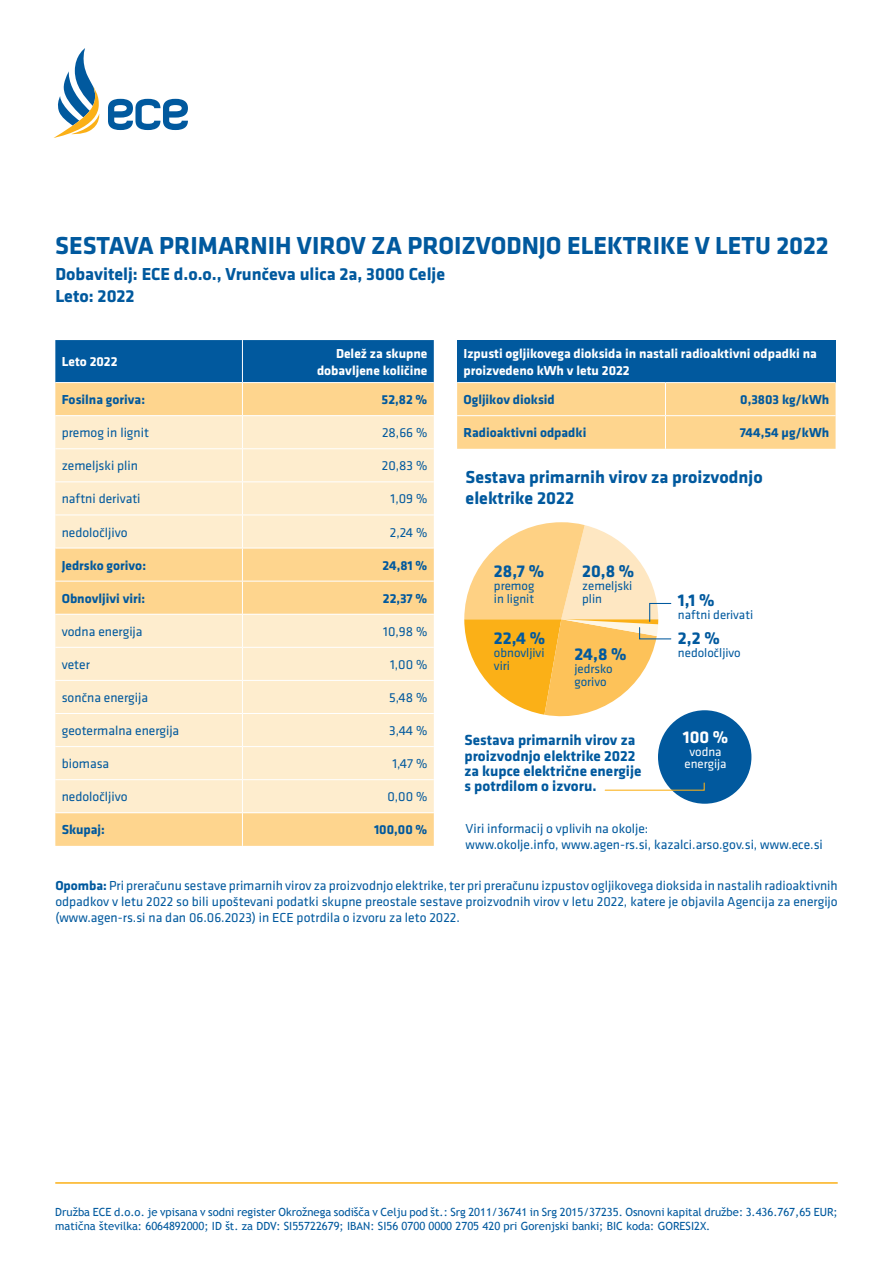
<style>
.page{position:relative;width:893px;height:1263px;background:#fff}
.page>*{position:absolute;margin:0;border:0;box-sizing:border-box;transform-origin:0 0}
.t1{font:700 25.5px "Klavika";color:#01599e}
.t2{font:700 18px/20.1px "Klavika";color:#01599e}
.t3{font:700 17.7px "Klavika";color:#01599e}
.t4{font:700 17.7px "Klavika";color:#fff}
.t5{font:700 15.15px/15.1px "Klavika";color:#01599e}
.t6{font:13.5px/16.2px "Klavika";color:#01599e}
.t7{font:700 13.5px "Klavika";color:#01599e}
.t8{font:700 13.5px/16.2px "Klavika";color:#fff}
.t9{font:12.9px/12.9px "Klavika";color:#01599e}
.t10{font:12.9px "Klavika";color:#fff}
.t11{font:11.25px/14.2px "Trebuchet MS";color:#01599e}
.s1{font-weight:700}
</style>
<div class="page">
<svg style="left:54px;top:48px;width:46px;height:90px"></svg>
<svg style="left:108px;top:99px;width:80px;height:31px"></svg>
<hr style="left:55px;top:1182px;width:783px;height:2px;background:#fbb017">
<div style="left:457px;top:340px;width:379px;height:43px;background:#01599e"></div>
<div style="left:457px;top:383px;width:379px;height:66px;background:#fed58e"></div>
<hr style="left:457px;top:382px;width:208px;height:1px;background:#fff">
<hr style="left:665px;top:382px;width:171px;height:1px;background:#fff">
<hr style="left:665px;top:383px;width:1px;height:32px;background:#fff">
<hr style="left:457px;top:415px;width:208px;height:1px;background:#fff">
<hr style="left:665px;top:415px;width:171px;height:1px;background:#fff">
<hr style="left:665px;top:416px;width:1px;height:33px;background:#fff">
<div style="left:55px;top:340px;width:379px;height:42px;background:#01599e"></div>
<div style="left:55px;top:383px;width:379px;height:463px;background:#fed58e"></div>
<svg style="left:55px;top:416px;width:379px;height:396px;background:#fee9c4"></svg>
<hr style="left:242px;top:340px;width:1px;height:42px;background:#fff">
<hr style="left:242px;top:383px;width:1px;height:32px;background:#fff">
<hr style="left:55px;top:415px;width:187px;height:1px;background:#fff">
<hr style="left:242px;top:415px;width:192px;height:1px;background:#fff">
<hr style="left:242px;top:416px;width:1px;height:32px;background:#fff">
<hr style="left:55px;top:448px;width:187px;height:1px;background:#fff">
<hr style="left:242px;top:448px;width:192px;height:1px;background:#fff">
<hr style="left:242px;top:449px;width:1px;height:32px;background:#fff">
<hr style="left:55px;top:481px;width:187px;height:1px;background:#fff">
<hr style="left:242px;top:481px;width:192px;height:1px;background:#fff">
<hr style="left:242px;top:482px;width:1px;height:33px;background:#fff">
<hr style="left:55px;top:515px;width:187px;height:1px;background:#fff">
<hr style="left:242px;top:515px;width:192px;height:1px;background:#fff">
<hr style="left:242px;top:515px;width:1px;height:33px;background:#fff">
<hr style="left:55px;top:548px;width:187px;height:1px;background:#fff">
<hr style="left:242px;top:548px;width:192px;height:1px;background:#fff">
<hr style="left:242px;top:548px;width:1px;height:33px;background:#fff">
<hr style="left:55px;top:581px;width:187px;height:1px;background:#fff">
<hr style="left:242px;top:581px;width:192px;height:1px;background:#fff">
<hr style="left:242px;top:581px;width:1px;height:33px;background:#fff">
<hr style="left:55px;top:614px;width:187px;height:1px;background:#fff">
<hr style="left:242px;top:614px;width:192px;height:1px;background:#fff">
<hr style="left:242px;top:615px;width:1px;height:32px;background:#fff">
<hr style="left:55px;top:647px;width:187px;height:1px;background:#fff">
<hr style="left:242px;top:647px;width:192px;height:1px;background:#fff">
<hr style="left:242px;top:648px;width:1px;height:32px;background:#fff">
<hr style="left:55px;top:680px;width:187px;height:1px;background:#fff">
<hr style="left:242px;top:680px;width:192px;height:1px;background:#fff">
<hr style="left:242px;top:681px;width:1px;height:32px;background:#fff">
<hr style="left:55px;top:713px;width:187px;height:1px;background:#fff">
<hr style="left:242px;top:713px;width:192px;height:1px;background:#fff">
<hr style="left:242px;top:714px;width:1px;height:32px;background:#fff">
<hr style="left:55px;top:746px;width:187px;height:1px;background:#fff">
<hr style="left:242px;top:746px;width:192px;height:1px;background:#fff">
<hr style="left:242px;top:747px;width:1px;height:32px;background:#fff">
<hr style="left:55px;top:779px;width:187px;height:1px;background:#fff">
<hr style="left:242px;top:779px;width:192px;height:1px;background:#fff">
<hr style="left:242px;top:780px;width:1px;height:32px;background:#fff">
<hr style="left:55px;top:812px;width:187px;height:1px;background:#fff">
<hr style="left:242px;top:812px;width:192px;height:1px;background:#fff">
<hr style="left:242px;top:813px;width:1px;height:33px;background:#fff">
<svg style="left:464px;top:522px;width:208px;height:202px"></svg>
<div style="left:658px;top:710px;width:93px;height:94px;background:#01599e;border-radius:50%"></div>
<svg style="left:604px;top:782px;width:101px;height:9px"></svg>
<p class="t1" style="left:55px;top:232px;width:775px">SESTAVA PRIMARNIH VIROV ZA PROIZVODNJO ELEKTRIKE V LETU 2022</p>
<p class="t2" style="left:55px;top:265px;width:391px">Dobavitelj: ECE d.o.o., Vrunčeva ulica 2a, 3000 Celje</p>
<p class="t2" style="left:55px;top:286px;width:81px">Leto: 2022</p>
<p class="t8" style="left:62px;top:354px;width:57px">Leto 2022</p>
<p class="t8" style="left:317px;top:346px;width:112px;text-align:right">Delež za skupne dobavljene količine</p>
<p class="t7" style="left:62px;top:392px;width:85px">Fosilna goriva:</p>
<p class="t7" style="left:382px;top:392px;width:47px">52,82 %</p>
<p class="t6" style="left:62px;top:425px;width:89px">premog in lignit</p>
<p class="t6" style="left:382px;top:425px;width:47px">28,66 %</p>
<p class="t6" style="left:62px;top:458px;width:78px">zemeljski plin</p>
<p class="t6" style="left:382px;top:458px;width:47px">20,83 %</p>
<p class="t6" style="left:62px;top:491px;width:80px">naftni derivati</p>
<p class="t6" style="left:391px;top:491px;width:38px">1,09 %</p>
<p class="t6" style="left:62px;top:524px;width:67px">nedoločljivo</p>
<p class="t6" style="left:390px;top:524px;width:39px">2,24 %</p>
<p class="t7" style="left:62px;top:558px;width:86px">Jedrsko gorivo:</p>
<p class="t7" style="left:382px;top:558px;width:47px">24,81 %</p>
<p class="t7" style="left:62px;top:591px;width:85px">Obnovljivi viri:</p>
<p class="t7" style="left:383px;top:591px;width:46px">22,37 %</p>
<p class="t6" style="left:62px;top:623px;width:82px">vodna energija</p>
<p class="t6" style="left:383px;top:623px;width:46px">10,98 %</p>
<p class="t6" style="left:62px;top:657px;width:30px">veter</p>
<p class="t6" style="left:390px;top:657px;width:39px">1,00 %</p>
<p class="t6" style="left:62px;top:690px;width:88px">sončna energija</p>
<p class="t6" style="left:389px;top:690px;width:40px">5,48 %</p>
<p class="t6" style="left:62px;top:723px;width:119px">geotermalna energija</p>
<p class="t6" style="left:389px;top:723px;width:40px">3,44 %</p>
<p class="t6" style="left:62px;top:756px;width:49px">biomasa</p>
<p class="t6" style="left:392px;top:756px;width:36px">1,47 %</p>
<p class="t6" style="left:62px;top:789px;width:67px">nedoločljivo</p>
<p class="t6" style="left:387px;top:789px;width:42px">0,00 %</p>
<p class="t7" style="left:62px;top:822px;width:45px">Skupaj:</p>
<p class="t7" style="left:374px;top:822px;width:55px">100,00 %</p>
<p class="t6" style="left:466px;top:821px;width:359px">Viri informacij o vplivih na okolje:<br>www.okolje.info, www.agen-rs.si, kazalci.arso.gov.si, www.ece.si</p>
<p class="t8" style="left:463px;top:346px;width:355px">Izpusti ogljikovega dioksida in nastali radioaktivni odpadki na proizvedeno kWh v letu 2022</p>
<p class="t7" style="left:463px;top:392px;width:93px">Ogljikov dioksid</p>
<p class="t7" style="left:740px;top:392px;width:90px">0,3803 kg/kWh</p>
<p class="t7" style="left:463px;top:425px;width:124px">Radioaktivni odpadki</p>
<p class="t7" style="left:740px;top:425px;width:91px">744,54 µg/kWh</p>
<p class="t2" style="left:466px;top:468px;width:299px">Sestava primarnih virov za proizvodnjo elektrike 2022</p>
<p class="t3" style="left:494px;top:562px;width:52px">28,7 %</p>
<p class="t9" style="left:494px;top:580px;width:42px">premog in lignit</p>
<p class="t3" style="left:678px;top:590px;width:38px">1,1 %</p>
<p class="t9" style="left:678px;top:608px;width:77px">naftni derivati</p>
<p class="t3" style="left:582px;top:562px;width:54px">20,8 %</p>
<p class="t9" style="left:582px;top:580px;width:52px">zemeljski plin</p>
<p class="t3" style="left:494px;top:628px;width:53px">22,4 %</p>
<p class="t9" style="left:494px;top:646px;width:52px">obnovljivi viri</p>
<p class="t3" style="left:678px;top:628px;width:43px">2,2 %</p>
<p class="t9" style="left:678px;top:646px;width:64px">nedoločljivo</p>
<p class="t3" style="left:574px;top:644px;width:54px">24,8 %</p>
<p class="t9" style="left:574px;top:662px;width:40px">jedrsko gorivo</p>
<p class="t4" style="left:683px;top:727px;width:47px">100 %</p>
<p class="t10" style="left:689px;top:744px;width:34px">vodna</p>
<p class="t10" style="left:684px;top:757px;width:44px">energija</p>
<p class="t5" style="left:465px;top:733px;width:178px">Sestava primarnih virov za proizvodnjo elektrike 2022 za kupce električne energije s potrdilom o izvoru.</p>
<p class="t6" style="left:55px;top:878px;width:784px;text-align:justify"><span class="s1">Opomba:</span> Pri preračunu sestave primarnih virov za proizvodnjo elektrike, ter pri preračunu izpustov ogljikovega dioksida in nastalih radioaktivnih odpadkov v letu 2022 so bili upoštevani podatki skupne preostale sestave proizvodnih virov v letu 2022, katere je objavila Agencija za energijo (www.agen-rs.si na dan 06.06.2023) in ECE potrdila o izvoru za leto 2022.</p>
<p class="t11" style="left:55px;top:1205px;width:784px">Družba ECE d.o.o. je vpisana v sodni register Okrožnega sodišča v Celju pod št.: Srg 2011/36741 in Srg 2015/37235. Osnovni kapital družbe: 3.436.767,65 EUR; matična številka: 6064892000; ID št. za DDV: SI55722679; IBAN: SI56 0700 0000 2705 420 pri Gorenjski banki; BIC koda: GORESI2X.</p>
</div>
